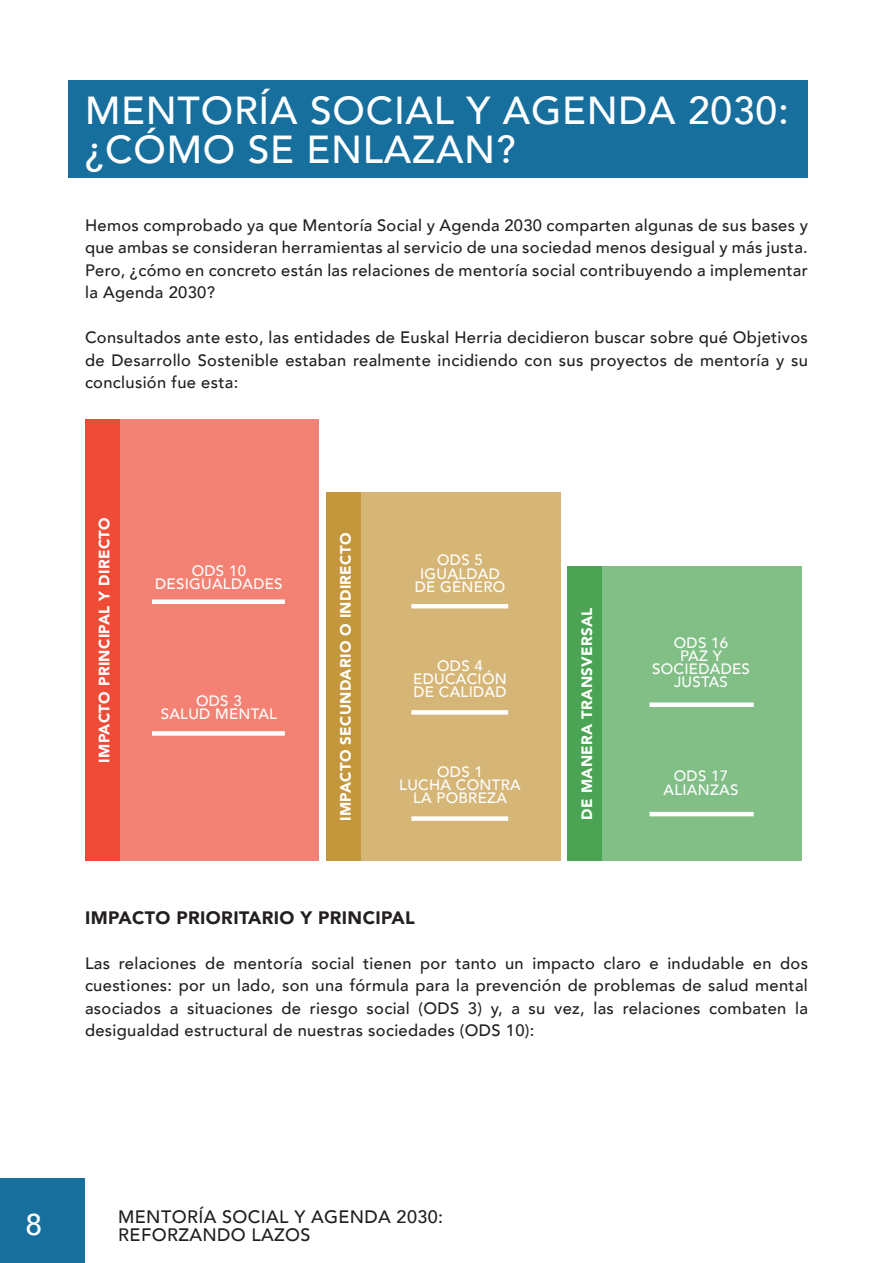
<style>
.page{position:relative;width:893px;height:1263px;background:#fff}
.page>*{position:absolute;margin:0;border:0;box-sizing:border-box;transform-origin:0 0}
.t1{font:500 39px/39px "Avenir";letter-spacing:.02em;color:#fff}
.t2{font:500 30px "Avenir";color:#fff}
.t3{font:500 18px "Avenir";letter-spacing:.02em;color:#231f20}
.t4{font:900 18px "Avenir";letter-spacing:.02em;color:#231f20}
.t5{font:500 16.5px/22.5px "Avenir";letter-spacing:.02em;color:#231f20;text-align:justify}
.t6{font:500 15px "Avenir";letter-spacing:.02em;color:#fff}
.t7{font:900 15px "Avenir";letter-spacing:.02em;color:#fff}
</style>
<div class="page">
<div style="left:0;top:1178px;width:85px;height:85px;background:#176f9d"></div>
<div style="left:68px;top:80px;width:740px;height:98px;background:#176f9d"></div>
<div style="left:326px;top:493px;width:34px;height:368px;background:#c4973d"></div>
<div style="left:568px;top:566px;width:34px;height:295px;background:#4ba453"></div>
<div style="left:85px;top:419px;width:34px;height:442px;background:#ef4c38"></div>
<div style="left:119px;top:419px;width:200px;height:442px;background:#f38274"></div>
<div style="left:360px;top:493px;width:200px;height:368px;background:#d5b677"></div>
<div style="left:601px;top:566px;width:200px;height:295px;background:#81bf86"></div>
<div style="left:152px;top:599px;width:133px;height:5px;background:#fff"></div>
<div style="left:649px;top:702px;width:105px;height:5px;background:#fff"></div>
<hr style="left:649px;top:812px;width:105px;height:4px;background:#fff">
<hr style="left:411px;top:604px;width:97px;height:4px;background:#fff">
<div style="left:411px;top:710px;width:97px;height:5px;background:#fff"></div>
<div style="left:411px;top:816px;width:97px;height:5px;background:#fff"></div>
<div style="left:152px;top:731px;width:133px;height:5px;background:#fff"></div>
<p class="t1" style="left:85px;top:89px;width:705px">MENTORÍA SOCIAL Y AGENDA 2030: ¿CÓMO SE ENLAZAN?</p>
<p class="t5" style="left:85px;top:213px;width:724px">Hemos comprobado ya que Mentoría Social y Agenda 2030 comparten algunas de sus bases y que ambas se consideran herramientas al servicio de una sociedad menos desigual y más justa.<br>Pero, ¿cómo en concreto están las relaciones de mentoría social contribuyendo a implementar la Agenda 2030?</p>
<p class="t5" style="left:85px;top:325px;width:724px">Consultados ante esto, las entidades de Euskal Herria decidieron buscar sobre qué Objetivos de Desarrollo Sostenible estaban realmente incidiendo con sus proyectos de mentoría y su conclusión fue esta:</p>
<p class="t7" style="left:92px;top:762px;width:247px;rotate:-90deg">IMPACTO PRINCIPAL Y DIRECTO</p>
<p class="t6" style="left:192px;top:558px;width:56px">ODS 10</p>
<p class="t6" style="left:155px;top:571px;width:129px">DESIGUALDADES</p>
<p class="t6" style="left:196px;top:687px;width:47px">ODS 3</p>
<p class="t6" style="left:161px;top:700px;width:118px">SALUD MENTAL</p>
<p class="t7" style="left:333px;top:821px;width:290px;rotate:-90deg">IMPACTO SECUNDARIO O INDIRECTO</p>
<p class="t6" style="left:437px;top:547px;width:47px">ODS 5</p>
<p class="t6" style="left:420px;top:560px;width:81px">IGUALDAD</p>
<p class="t6" style="left:415px;top:573px;width:92px">DE GÉNERO</p>
<p class="t6" style="left:437px;top:653px;width:47px">ODS 4</p>
<p class="t6" style="left:413px;top:666px;width:95px">EDUCACIÓN</p>
<p class="t6" style="left:413px;top:679px;width:95px">DE CALIDAD</p>
<p class="t6" style="left:437px;top:759px;width:47px">ODS 1</p>
<p class="t6" style="left:399px;top:772px;width:123px">LUCHA CONTRA</p>
<p class="t6" style="left:413px;top:785px;width:95px">LA POBREZA</p>
<p class="t7" style="left:574px;top:819px;width:213px;rotate:-90deg">DE MANERA TRANSVERSAL</p>
<p class="t6" style="left:674px;top:630px;width:56px">ODS 16</p>
<p class="t6" style="left:680px;top:643px;width:43px">PAZ Y</p>
<p class="t6" style="left:652px;top:656px;width:99px">SOCIEDADES</p>
<p class="t6" style="left:674px;top:669px;width:55px">JUSTAS</p>
<p class="t6" style="left:674px;top:763px;width:56px">ODS 17</p>
<p class="t6" style="left:663px;top:776px;width:77px">ALIANZAS</p>
<p class="t4" style="left:85px;top:902px;width:331px">IMPACTO PRIORITARIO Y PRINCIPAL</p>
<p class="t5" style="left:85px;top:951px;width:724px">Las relaciones de mentoría social tienen por tanto un impacto claro e indudable en dos cuestiones: por un lado, son una fórmula para la prevención de problemas de salud mental asociados a situaciones de riesgo social (ODS 3) y, a su vez, las relaciones combaten la desigualdad estructural de nuestras sociedades (ODS 10):</p>
<h2 class="t2" style="left:26px;top:1198px;width:18px">8</h2>
<p class="t3" style="left:118px;top:1201px;width:326px">MENTORÍA SOCIAL Y AGENDA 2030:</p>
<p class="t3" style="left:118px;top:1219px;width:194px">REFORZANDO LAZOS</p>
</div>
